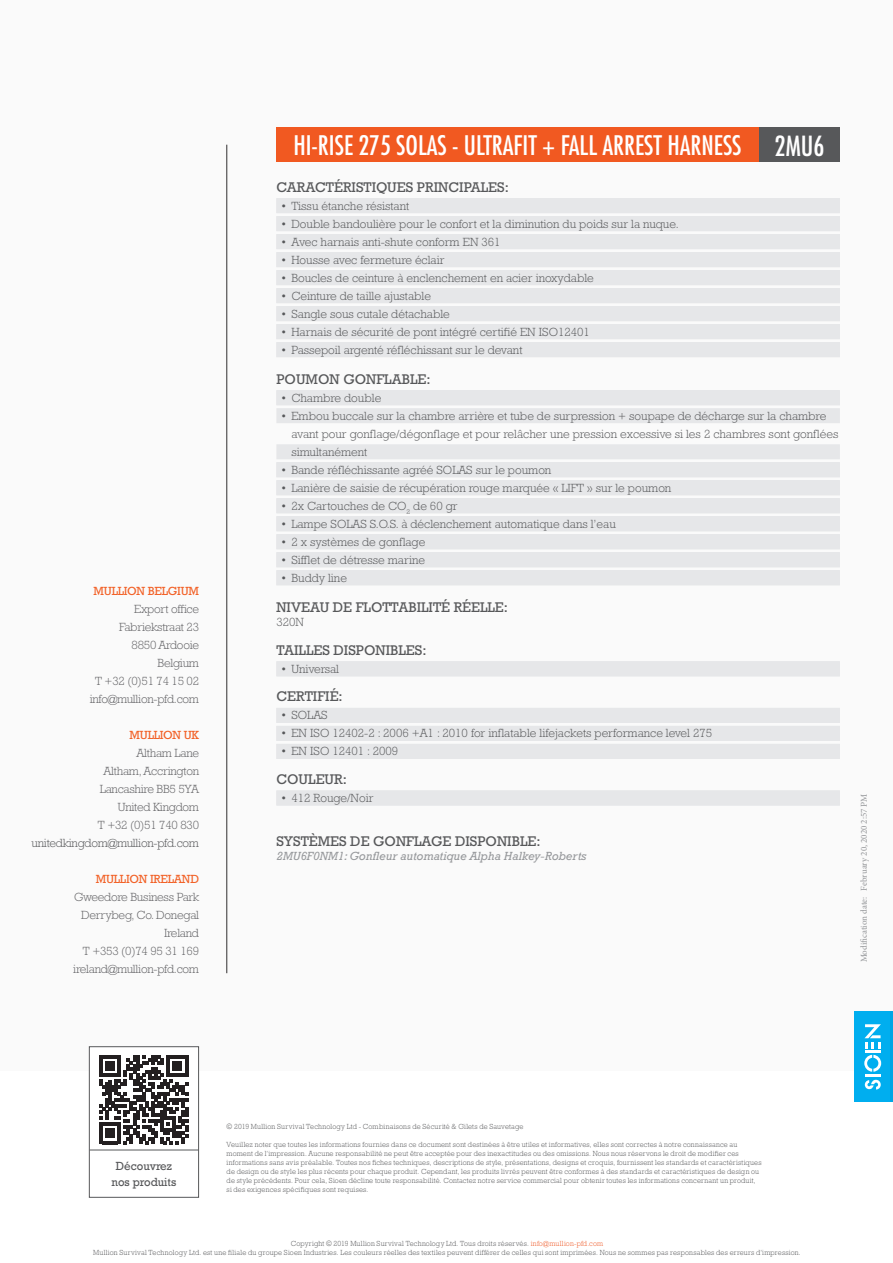
<style>
.page{position:relative;width:893px;height:1263px;background:#fff}
.page>*{position:absolute;margin:0;border:0;box-sizing:border-box;transform-origin:0 0}
.t1{font:condensed 27px "Futura Std";color:#fff}
.product_title_18pt{font:condensed 26.25px "Futura Std";color:#fff}
.product_h3{font:14.25px "Rockwell Std";color:#57585a}
.p{font:300 12px/18px "Rockwell Std";color:#57585a}
.t2{font:300 12px/18px "Rockwell Std";letter-spacing:-.02em;color:#616164;text-align:right}
.reference{font:italic 12px "Rockwell Std";color:#97999c}
.t3{font:12px/16.5px "Rockwell Std";color:#57585a;text-align:center;scale:.95 1}
.t4{font:9px "Minion Pro";color:#939598}
.t5{font:300 7.5px/9px "Rockwell Std";letter-spacing:.025em;color:#57585a;text-align:center;scale:.95 1}
.s1{font-weight:400;color:#f26228}
.s2{color:#57585a}
.s3{color:#ef5825}
</style>
<div class="page">
<div style="left:0;top:0;width:893px;height:1070px;background:#fafafa"></div>
<hr style="left:227px;top:145px;width:1px;height:828px;background:#312f30">
<div style="left:854px;top:1011px;width:39px;height:90px;background:#00a6e5"></div>
<div style="left:854px;top:1011px;width:36px;height:90px;background:#00aeef"></div>
<svg style="left:865px;top:1080px;width:16px;height:9px"></svg>
<svg style="left:864px;top:1055px;width:17px;height:17px"></svg>
<hr style="left:865px;top:1074px;width:15px;height:3px;background:#fff">
<hr style="left:865px;top:1049px;width:16px;height:3px;background:#fff">
<svg style="left:864px;top:1024px;width:17px;height:24px"></svg>
<div style="left:89px;top:1047px;width:110px;height:150px;background:#fff"></div>
<svg style="left:99px;top:1055px;width:89px;height:89px"></svg>
<div style="left:89px;top:1046px;width:110px;height:151px;border:1px solid #57585a"></div>
<hr style="left:90px;top:1150px;width:109px;height:1px;background:#57585a">
<div style="left:276px;top:128px;width:483px;height:34px;background:#f15921"></div>
<div style="left:759px;top:128px;width:81px;height:34px;background:#57585a"></div>
<div style="left:276px;top:198px;width:564px;height:15px;background:#e6e7e9"></div>
<div style="left:276px;top:216px;width:564px;height:15px;background:#e6e7e9"></div>
<div style="left:276px;top:234px;width:564px;height:15px;background:#e6e7e9"></div>
<div style="left:276px;top:252px;width:564px;height:15px;background:#e6e7e9"></div>
<div style="left:276px;top:270px;width:564px;height:15px;background:#e6e7e9"></div>
<div style="left:276px;top:288px;width:564px;height:15px;background:#e6e7e9"></div>
<div style="left:276px;top:306px;width:564px;height:15px;background:#e6e7e9"></div>
<div style="left:276px;top:324px;width:564px;height:15px;background:#e6e7e9"></div>
<div style="left:276px;top:342px;width:564px;height:15px;background:#e6e7e9"></div>
<div style="left:276px;top:390px;width:564px;height:15px;background:#e6e7e9"></div>
<div style="left:276px;top:408px;width:564px;height:15px;background:#e6e7e9"></div>
<div style="left:276px;top:444px;width:564px;height:15px;background:#e6e7e9"></div>
<div style="left:276px;top:462px;width:564px;height:15px;background:#e6e7e9"></div>
<div style="left:276px;top:480px;width:564px;height:15px;background:#e6e7e9"></div>
<div style="left:276px;top:498px;width:564px;height:15px;background:#e6e7e9"></div>
<div style="left:276px;top:516px;width:564px;height:15px;background:#e6e7e9"></div>
<div style="left:276px;top:534px;width:564px;height:15px;background:#e6e7e9"></div>
<div style="left:276px;top:552px;width:564px;height:15px;background:#e6e7e9"></div>
<div style="left:276px;top:570px;width:564px;height:15px;background:#e6e7e9"></div>
<div style="left:276px;top:661px;width:564px;height:15px;background:#e6e7e9"></div>
<div style="left:276px;top:708px;width:564px;height:15px;background:#e6e7e9"></div>
<div style="left:276px;top:726px;width:564px;height:15px;background:#e6e7e9"></div>
<div style="left:276px;top:744px;width:564px;height:15px;background:#e6e7e9"></div>
<div style="left:276px;top:790px;width:564px;height:15px;background:#e6e7e9"></div>
<p class="t2" style="left:90px;top:582px;width:111px"><span class="s1">MULLION BELGIUM<br></span>Export office<br>Fabriekstraat 23<br>8850 Ardooie<br>Belgium<br>T +32 (0)51 74 15 02 info@mullion-pfd.com</p>
<p class="t2" style="left:32px;top:726px;width:169px"><span class="s1">MULLION UK<br></span>Altham Lane<br>Altham, Accrington<br>Lancashire BB5 5YA<br>United Kingdom<br>T +32 (0)51 740 830 <span class="s2">unitedkingdom@mullion-pfd.com</span></p>
<p class="t2" style="left:73px;top:870px;width:127px"><span class="s1">MULLION IRELAND<br></span>Gweedore Business Park<br>Derrybeg, Co. Donegal<br>Ireland<br>T +353 (0)74 95 31 169 ireland@mullion-pfd.com</p>
<p class="product_title_18pt" style="left:293px;top:128px;width:450px">HI-RISE 275 SOLAS - ULTRAFIT + FALL ARREST HARNESS</p>
<p class="t1" style="left:775px;top:128px;width:51px">2MU6</p>
<p class="product_h3" style="left:276px;top:178px;width:234px">CARACTÉRISTIQUES PRINCIPALES:</p>
<p class="p" style="left:281px;top:196px;width:130px">• Tissu étanche résistant</p>
<p class="p" style="left:281px;top:214px;width:399px">• Double bandoulière pour le confort et la diminution du poids sur la nuque.</p>
<p class="p" style="left:281px;top:232px;width:221px">• Avec harnais anti-shute conform EN 361</p>
<p class="p" style="left:281px;top:250px;width:165px">• Housse avec fermeture éclair</p>
<p class="p" style="left:281px;top:268px;width:314px">• Boucles de ceinture à enclenchement en acier inoxydable</p>
<p class="p" style="left:281px;top:286px;width:152px">• Ceinture de taille ajustable</p>
<p class="p" style="left:281px;top:304px;width:170px">• Sangle sous cutale détachable</p>
<p class="p" style="left:281px;top:322px;width:310px">• Harnais de sécurité de pont intégré certifié EN ISO12401</p>
<p class="p" style="left:281px;top:340px;width:243px">• Passepoil argenté réfléchissant sur le devant</p>
<p class="product_h3" style="left:276px;top:370px;width:156px">POUMON GONFLABLE:</p>
<p class="p" style="left:281px;top:388px;width:102px">• Chambre double</p>
<p class="p" style="left:291px;top:406px;width:548px;text-indent:-10px">• Embou buccale sur la chambre arrière et tube de surpression + soupape de décharge sur la chambre avant pour gonflage/dégonflage et pour relâcher une pression excessive si les 2 chambres sont gonflées simultanément</p>
<p class="p" style="left:281px;top:460px;width:272px">• Bande réfléchissante agréé SOLAS sur le poumon</p>
<p class="p" style="left:281px;top:478px;width:392px">• Lanière de saisie de récupération rouge marquée « LIFT » sur le poumon</p>
<p class="p" style="left:281px;top:496px;width:178px">• 2x Cartouches de CO<sub>2</sub> de 60 gr</p>
<p class="p" style="left:281px;top:514px;width:336px">• Lampe SOLAS S.O.S. à déclenchement automatique dans l’eau</p>
<p class="p" style="left:281px;top:532px;width:146px">• 2 x systèmes de gonflage</p>
<p class="p" style="left:281px;top:550px;width:146px">• Sifflet de détresse marine</p>
<p class="p" style="left:281px;top:568px;width:68px">• Buddy line</p>
<p class="product_h3" style="left:276px;top:598px;width:233px">NIVEAU DE FLOTTABILITÉ RÉELLE:</p>
<p class="p" style="left:276px;top:613px;width:29px">320N</p>
<p class="product_h3" style="left:276px;top:641px;width:152px">TAILLES DISPONIBLES:</p>
<p class="p" style="left:281px;top:659px;width:60px">• Universal</p>
<p class="product_h3" style="left:276px;top:688px;width:68px">CERTIFIÉ:</p>
<p class="p" style="left:281px;top:706px;width:48px">• SOLAS</p>
<p class="p" style="left:281px;top:724px;width:433px">• EN ISO 12402-2 : 2006 +A1 : 2010 for inflatable lifejackets performance level 275</p>
<p class="p" style="left:281px;top:742px;width:119px">• EN ISO 12401 : 2009</p>
<p class="product_h3" style="left:276px;top:770px;width:72px">COULEUR:</p>
<p class="p" style="left:281px;top:789px;width:94px">• 412 Rouge/Noir</p>
<p class="product_h3" style="left:276px;top:832px;width:266px">SYSTÈMES DE GONFLAGE DISPONIBLE:</p>
<p class="reference" style="left:276px;top:848px;width:311px">2MU6F0NM1: Gonfleur automatique Alpha Halkey-Roberts</p>
<p class="t4" style="left:859px;top:962px;width:170px;rotate:-90deg">Modification date: February 20, 2020 2:57 PM</p>
<p class="t3" style="left:111px;top:1157px;width:70px">Découvrez nos produits</p>
<p class="t5" style="left:227px;top:1122px;width:314px">© 2019 Mullion Survival Technology Ltd - Combinaisons de Sécurité &amp; Gilets de Sauvetage</p>
<p class="t5" style="left:227px;top:1140px;width:565px;text-align:left">Veuillez noter que toutes les informations fournies dans ce document sont destinées à être utiles et informatives, elles sont correctes à notre connaissance au moment de l’impression. Aucune responsabilité ne peut être acceptée pour des inexactitudes ou des omissions. Nous nous réservons le droit de modifier ces informations sans avis préalable. Toutes nos fiches techniques, descriptions de style, présentations, designs et croquis, fournissent les standards et caractéristiques de design ou de style les plus récents pour chaque produit. Cependant, les produits livrés peuvent être conformes à des standards et caractéristiques de design ou de style précédents. Pour cela, Sioen décline toute responsabilité. Contactez notre service commercial pour obtenir toutes les informations concernant un produit, si des exigences spécifiques sont requises.</p>
<p class="t5" style="left:93px;top:1239px;width:746px">Copyright © 2019 Mullion Survival Technology Ltd. Tous droits réservés. <span class="s3">info@mullion-pfd.com<br></span>Mullion Survival Technology Ltd. est une filiale du groupe Sioen Industries. Les couleurs réelles des textiles peuvent différer de celles qui sont imprimées. Nous ne sommes pas responsables des erreurs d’impression.</p>
</div>
